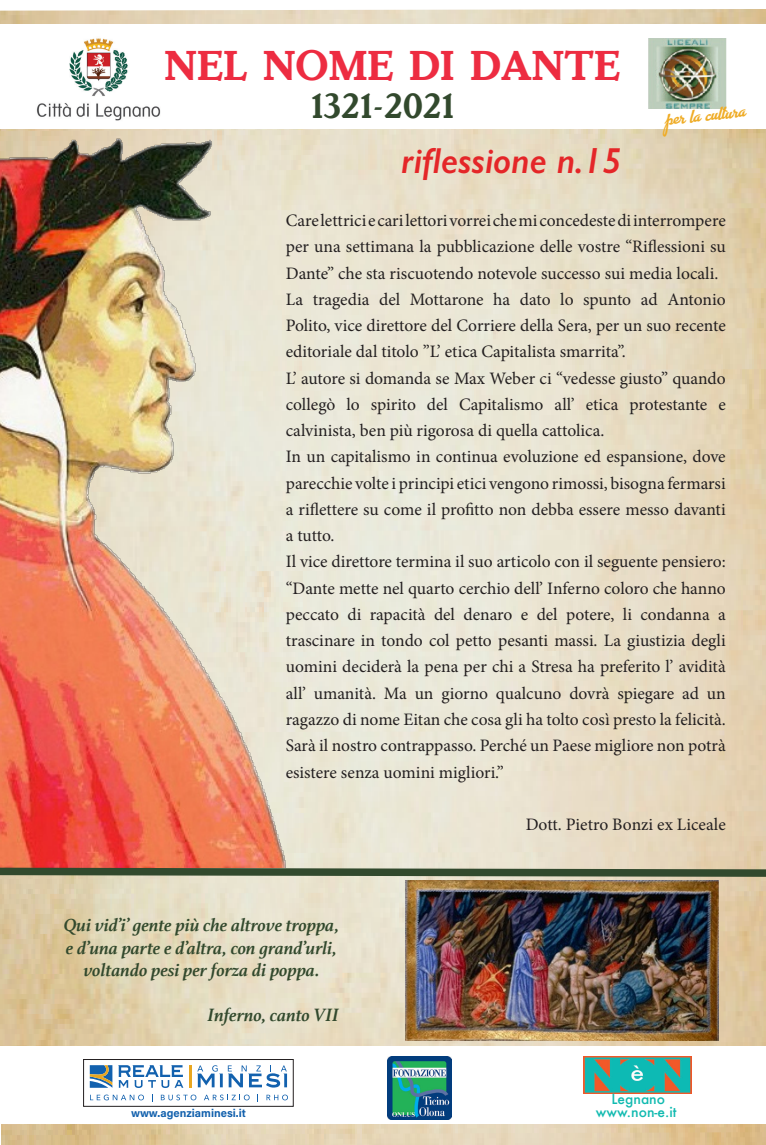
<style>
.page{position:relative;width:766px;height:1145px;background:#fff}
.page>*{position:absolute;margin:0;border:0;box-sizing:border-box;transform-origin:0 0}
.t1{font:700 38.75px "Parkinson";color:#ed2c41}
.t2{font:italic 600 36.25px "Gill Sans";color:#e42628}
.t3{font:700 32.5px "Parkinson";color:#32492d}
.t4{font:italic 700 18.75px "Athelas";color:#32492d}
.t5{font:17.5px/26.2px "Minion Pro";color:#231f20;text-align:justify}
.t6{font:700 15px "Advertising Script";color:#efac26}
.t7{font:500 13.75px "Futura";color:#10bab0}
.t8{font:700 11.25px "Acumin Pro";color:#1361ad}
</style>
<div class="page">
<img style="left:0;top:9px;width:765px;height:1135px">
<div style="left:0;top:1046px;width:765px;height:77px;background:#fff"></div>
<img style="left:0;top:135px;width:287px;height:728px">
<img style="left:583px;top:1056px;width:108px;height:37px">
<div style="left:0;top:25px;width:765px;height:104px;background:#fff"></div>
<img style="left:36px;top:38px;width:125px;height:83px">
<img style="left:648px;top:38px;width:77px;height:70px">
<svg style="left:83px;top:1106px;width:203px;height:1px"></svg>
<img style="left:387px;top:1056px;width:65px;height:63px">
<svg style="left:90px;top:1065px;width:22px;height:22px"></svg>
<svg style="left:118px;top:1065px;width:65px;height:23px"></svg>
<hr style="left:189px;top:1065px;width:2px;height:22px;background:#e9a720">
<svg style="left:90px;top:1094px;width:54px;height:6px"></svg>
<svg style="left:161px;top:1094px;width:35px;height:6px"></svg>
<svg style="left:204px;top:1094px;width:45px;height:6px"></svg>
<svg style="left:266px;top:1094px;width:22px;height:6px"></svg>
<svg style="left:197px;top:1065px;width:90px;height:22px"></svg>
<div style="left:83px;top:1059px;width:210px;height:47px;border:1px solid #231f20"></div>
<img style="left:405px;top:881px;width:313px;height:159px">
<svg style="left:0;top:863px;width:765px;height:17px;background:#978e74"></svg>
<p class="t1" style="left:165px;top:41px;width:457px">NEL NOME DI DANTE</p>
<p class="t3" style="left:311px;top:85px;width:145px">1321-2021</p>
<p class="t6" style="left:664px;top:111px;width:83px;rotate:-6deg">per la cultura</p>
<p class="t2" style="left:400px;top:138px;width:222px">riflessione n.15</p>
<p class="t5" style="left:286px;top:207px;width:441px">Care lettrici e cari lettori vorrei che mi concedeste di interrompere per una settimana la pubblicazione delle vostre “Riflessioni su Dante” che sta riscuotendo notevole successo sui media locali.</p>
<p class="t5" style="left:286px;top:286px;width:441px">La tragedia del Mottarone ha dato lo spunto ad Antonio Polito, vice direttore del Corriere della Sera, per un suo recente editoriale dal titolo ”L’ etica Capitalista smarrita”.</p>
<p class="t5" style="left:286px;top:365px;width:441px">L’ autore si domanda se Max Weber ci “vedesse giusto” quando collegò lo spirito del Capitalismo all’ etica protestante e calvinista, ben più rigorosa di quella cattolica.</p>
<p class="t5" style="left:286px;top:444px;width:441px">In un capitalismo in continua evoluzione ed espansione, dove parecchie volte i principi etici vengono rimossi, bisogna fermarsi a riflettere su come il profitto non debba essere messo davanti a tutto.</p>
<p class="t5" style="left:286px;top:549px;width:441px">Il vice direttore termina il suo articolo con il seguente pensiero:</p>
<p class="t5" style="left:286px;top:575px;width:441px">“Dante mette nel quarto cerchio dell’ Inferno coloro che hanno peccato di rapacità del denaro e del potere, li condanna a trascinare in tondo col petto pesanti massi. La giustizia degli uomini deciderà la pena per chi a Stresa ha preferito l’ avidità all’ umanità. Ma un giorno qualcuno dovrà spiegare ad un ragazzo di nome Eitan che cosa gli ha tolto così presto la felicità.<br>Sarà il nostro contrappasso. Perché un Paese migliore non potrà esistere senza uomini migliori.”</p>
<p class="t5" style="left:525px;top:811px;width:201px">Dott. Pietro Bonzi ex Liceale</p>
<p class="t4" style="left:64px;top:910px;width:276px">Qui vid’i’ gente più che altrove troppa,</p>
<p class="t4" style="left:66px;top:932px;width:272px">e d’una parte e d’altra, con grand’urli,</p>
<p class="t4" style="left:84px;top:955px;width:237px">voltando pesi per forza di poppa.</p>
<p class="t4" style="left:207px;top:1000px;width:133px">Inferno, canto VII</p>
<p class="t8" style="left:131px;top:1104px;width:116px">www.agenziaminesi.it</p>
<p class="t7" style="left:611px;top:1089px;width:55px">Legnano</p>
<p class="t7" style="left:595px;top:1102px;width:82px">www.non-e.it</p>
</div>
